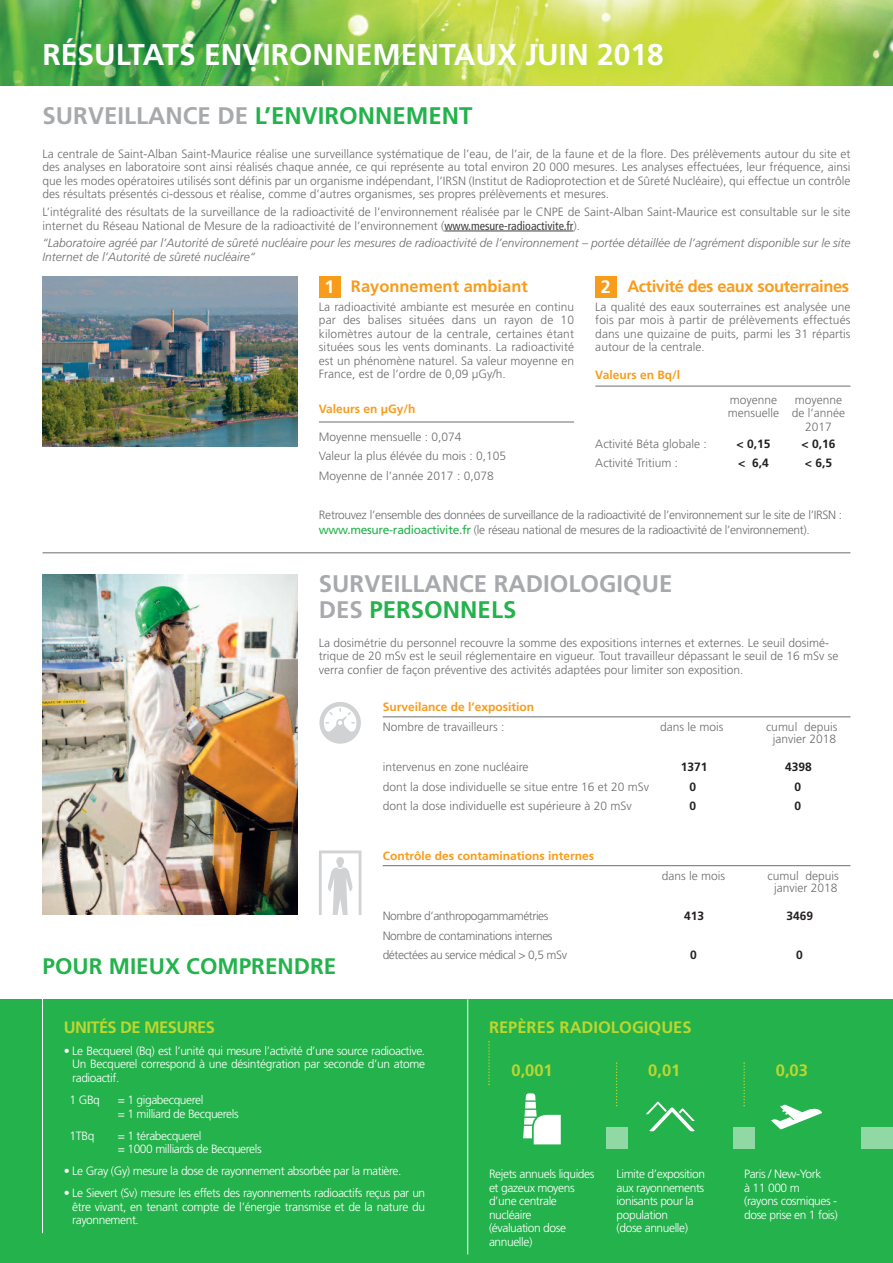
<style>
.page{position:relative;width:893px;height:1263px;background:#fff}
.page>*{position:absolute;margin:0;border:0;box-sizing:border-box;transform-origin:0 0}
.t1{font:700 30px "Frutiger";color:#fff}
.t2{font:700 24px/25.5px "Frutiger";color:#a8a9ad}
.t3{font:700 24px "Frutiger";color:#23b24b}
.t4{font:700 22.5px "Frutiger";color:#23b24b}
.t5{font:700 18px "Frutiger";color:#fff}
.t6{font:700 16.5px "Frutiger";color:#bed630}
.t7{font:700 16.5px "Frutiger";letter-spacing:-.025em;color:#f89c1c}
.t8{font:700 16.5px "Frutiger";color:#f89c1c}
.t9{font:700 16.5px "Frutiger";letter-spacing:-.035em;color:#bed630}
.t10{font:300 12px/13.5px "Frutiger";color:#6c6d70}
.t11{font:300 12px/13.5px "Frutiger";letter-spacing:-.035em;color:#fff}
.t12{font:300 12px/15px "Frutiger";letter-spacing:-.025em;color:#6c6d70}
.t13{font:italic 300 12px/13.5px "Frutiger";color:#6c6d70}
.t14{font:300 12px/19.5px "Frutiger";letter-spacing:-.035em;color:#6c6d70}
.t15{font:700 12px "Frutiger";color:#f89c1c}
.t16{font:700 12px/19.5px "Frutiger";color:#231f20}
.s1{color:#a8a9ad}
.s2{font-weight:400;font-stretch:condensed;color:#3e3e3f}
.s3{font-size:18px;color:#fff}
.s4{font-weight:400;color:#23b24b}
.s5{color:#23b24b}
</style>
<div class="page">
<img style="left:0;top:0;width:893px;height:85px">
<img style="left:26px;top:27px;width:846px;height:59px">
<hr style="left:444px;top:231px;width:129px;height:1px;background:#3e3e3f">
<div style="left:0;top:999px;width:893px;height:264px;background:#23b24b"></div>
<div style="left:319px;top:276px;width:21px;height:22px;background:#f89c1c"></div>
<div style="left:595px;top:276px;width:22px;height:22px;background:#f89c1c"></div>
<hr style="left:319px;top:422px;width:255px;height:1px;background:#6c6d70">
<hr style="left:595px;top:386px;width:255px;height:1px;background:#6c6d70">
<hr style="left:43px;top:552px;width:807px;height:1px;background:#6c6d70">
<hr style="left:383px;top:716px;width:467px;height:1px;background:#6c6d70">
<hr style="left:383px;top:865px;width:467px;height:1px;background:#6c6d70">
<hr style="left:42px;top:978px;width:1px;height:255px;background:#fff">
<hr style="left:467px;top:999px;width:1px;height:255px;background:#fff">
<svg style="left:488px;top:1041px;width:2px;height:44px"></svg>
<svg style="left:616px;top:1062px;width:1px;height:44px"></svg>
<svg style="left:523px;top:1093px;width:38px;height:51px"></svg>
<svg style="left:743px;top:1062px;width:2px;height:44px"></svg>
<div style="left:606px;top:1127px;width:21px;height:21px;background:#90d8a4"></div>
<div style="left:733px;top:1127px;width:22px;height:21px;background:#90d8a4"></div>
<svg style="left:646px;top:1102px;width:49px;height:29px"></svg>
<svg style="left:771px;top:1105px;width:51px;height:24px"></svg>
<div style="left:861px;top:1127px;width:32px;height:21px;background:#90d8a4"></div>
<img style="left:43px;top:276px;width:255px;height:170px">
<img style="left:43px;top:574px;width:255px;height:340px">
<svg style="left:319px;top:702px;width:42px;height:42px"></svg>
<svg style="left:319px;top:850px;width:42px;height:64px"></svg>
<h1 class="t1" style="left:43px;top:43px;width:623px">RÉSULTATS ENVIRONNEMENTAUX JUIN 2018</h1>
<h2 class="t3" style="left:43px;top:106px;width:431px"><span class="s1">SURVEILLANCE DE</span> L’ENVIRONNEMENT</h2>
<p class="t10" style="left:43px;top:148px;width:809px;text-align:justify">La centrale de Saint-Alban Saint-Maurice réalise une surveillance systématique de l’eau, de l’air, de la faune et de la flore. Des prélèvements autour du site et des analyses en laboratoire sont ainsi réalisés chaque année, ce qui représente au total environ 20 000 mesures. Les analyses effectuées, leur fréquence, ainsi que les modes opératoires utilisés sont définis par un organisme indépendant, l’IRSN (Institut de Radioprotection et de Sûreté Nucléaire), qui effectue un contrôle des résultats présentés ci-dessous et réalise, comme d’autres organismes, ses propres prélèvements et mesures.</p>
<p class="t10" style="left:43px;top:206px;width:809px">L’intégralité des résultats de la surveillance de la radioactivité de l’environnement réalisée par le CNPE de Saint-Alban Saint-Maurice est consultable sur le site internet du Réseau National de Mesure de la radioactivité de l’environnement (<span class="s2">www.mesure-radioactivite.fr</span>).</p>
<p class="t13" style="left:43px;top:237px;width:809px">“Laboratoire agréé par l’Autorité de sûreté nucléaire pour les mesures de radioactivité de l’environnement – portée détaillée de l’agrément disponible sur le site<br>Internet de l’Autorité de sûreté nucléaire“</p>
<h3 class="t8" style="left:325px;top:279px;width:205px"><span class="s3">1</span> Rayonnement ambiant</h3>
<h3 class="t5" style="left:601px;top:279px;width:12px">2</h3>
<p class="t10" style="left:319px;top:301px;width:257px;text-align:justify">La radioactivité ambiante est mesurée en continu par des balises situées dans un rayon de 10 kilomètres autour de la centrale, certaines étant situées sous les vents dominants. La radioactivité est un phénomène naturel. Sa valeur moyenne en France, est de l’ordre de 0,09 µGy/h.</p>
<p class="t15" style="left:319px;top:404px;width:98px">Valeurs en µGy/h</p>
<p class="t10" style="left:319px;top:428px;width:189px;line-height:19.5px">Moyenne mensuelle : 0,074<br>Valeur la plus élévée du mois : 0,105<br>Moyenne de l’année 2017 : 0,078</p>
<h3 class="t7" style="left:627px;top:279px;width:223px">Activité des eaux souterraines</h3>
<p class="t10" style="left:595px;top:301px;width:257px;text-align:justify">La qualité des eaux souterraines est analysée une fois par mois à partir de prélèvements effectués dans une quizaine de puits, parmi les 31 répartis autour de la centrale.</p>
<p class="t15" style="left:595px;top:370px;width:86px">Valeurs en Bq/l</p>
<p class="t10" style="left:728px;top:394px;width:53px">moyenne mensuelle</p>
<p class="t16" style="left:737px;top:435px;width:35px">&lt; 0,15 &lt; 6,4</p>
<p class="t10" style="left:792px;top:394px;width:55px;text-align:center">moyenne de l’année<br>2017</p>
<p class="t16" style="left:802px;top:435px;width:35px">&lt; 0,16 &lt; 6,5</p>
<p class="t10" style="left:595px;top:435px;width:113px;line-height:19.5px">Activité Béta globale :<br>Activité Tritium :</p>
<p class="t12" style="left:319px;top:508px;width:525px">Retrouvez l’ensemble des données de surveillance de la radioactivité de l’environnement sur le site de l’IRSN : <span class="s4">www.mesure-radioactivite.fr</span> (le réseau national de mesures de la radioactivité de l’environnement).</p>
<h2 class="t2" style="left:319px;top:573px;width:355px">SURVEILLANCE RADIOLOGIQUE<br>DES <span class="s5">PERSONNELS</span></h2>
<p class="t10" style="left:319px;top:637px;width:521px">La dosimétrie du personnel recouvre la somme des expositions internes et externes. Le seuil dosimé&shy;trique de 20 mSv est le seuil réglementaire en vigueur. Tout travailleur dépassant le seuil de 16 mSv se verra confier de façon préventive des activités adaptées pour limiter son exposition.</p>
<p class="t15" style="left:383px;top:702px;width:153px">Surveilance de l’exposition</p>
<p class="t10" style="left:383px;top:721px;width:123px">Nombre de travailleurs :</p>
<p class="t10" style="left:660px;top:721px;width:65px">dans le mois</p>
<p class="t10" style="left:766px;top:722px;width:73px;line-height:12px;text-align:center">cumul depuis janvier 2018</p>
<p class="t10" style="left:383px;top:761px;width:147px">intervenus en zone nucléaire</p>
<p class="t16" style="left:681px;top:758px;width:28px">1371</p>
<p class="t16" style="left:785px;top:758px;width:28px">4398</p>
<p class="t10" style="left:383px;top:781px;width:268px">dont la dose individuelle se situe entre 16 et 20 mSv</p>
<p class="t16" style="left:689px;top:778px;width:8px">0</p>
<p class="t16" style="left:794px;top:778px;width:8px">0</p>
<p class="t10" style="left:383px;top:800px;width:251px">dont la dose individuelle est supérieure à 20 mSv</p>
<p class="t16" style="left:689px;top:797px;width:8px">0</p>
<p class="t16" style="left:794px;top:797px;width:8px">0</p>
<p class="t15" style="left:383px;top:850px;width:213px">Contrôle des contaminations internes</p>
<p class="t10" style="left:662px;top:870px;width:65px">dans le mois</p>
<p class="t10" style="left:767px;top:871px;width:73px;line-height:12px;text-align:center">cumul depuis janvier 2018</p>
<p class="t14" style="left:383px;top:907px;width:167px">Nombre d’anthropogammamétries</p>
<p class="t16" style="left:684px;top:907px;width:22px">413</p>
<p class="t16" style="left:787px;top:907px;width:28px">3469</p>
<p class="t14" style="left:383px;top:926px;width:186px">Nombre de contaminations internes détectées au service médical &gt; 0,5 mSv</p>
<p class="t16" style="left:690px;top:946px;width:8px">0</p>
<p class="t16" style="left:796px;top:946px;width:8px">0</p>
<h3 class="t4" style="left:43px;top:957px;width:295px">POUR MIEUX COMPRENDRE</h3>
<h3 class="t9" style="left:64px;top:1020px;width:153px">UNITÉS DE MESURES</h3>
<p class="t11" style="left:72px;top:1045px;width:355px;text-align:justify;text-indent:-8px">• Le Becquerel (Bq) est l’unité qui mesure l’activité d’une source radioactive.<br>Un Becquerel correspond à une désintégration par seconde d’un atome radioactif.</p>
<p class="t11" style="left:70px;top:1094px;width:32px">1 GBq</p>
<p class="t11" style="left:118px;top:1094px;width:122px">= 1 gigabecquerel<br>= 1 milliard de Becquerels</p>
<p class="t11" style="left:70px;top:1129px;width:26px">1TBq</p>
<p class="t11" style="left:118px;top:1129px;width:145px">= 1 térabecquerel<br>= 1000 milliards de Becquerels</p>
<p class="t11" style="left:64px;top:1165px;width:339px">• Le Gray (Gy) mesure la dose de rayonnement absorbée par la matière.</p>
<p class="t11" style="left:72px;top:1187px;width:355px;text-align:justify;text-indent:-8px">• Le Sievert (Sv) mesure les effets des rayonnements radioactifs reçus par un être vivant, en tenant compte de l’énergie transmise et de la nature du rayonnement.</p>
<h3 class="t6" style="left:489px;top:1020px;width:204px">REPÈRES RADIOLOGIQUES</h3>
<h3 class="t6" style="left:511px;top:1063px;width:43px">0,001</h3>
<h3 class="t6" style="left:648px;top:1063px;width:34px">0,01</h3>
<h3 class="t6" style="left:776px;top:1063px;width:34px">0,03</h3>
<p class="t11" style="left:489px;top:1168px;width:107px">Rejets annuels liquides et gazeux moyens d’une centrale nucléaire<br>(évaluation dose annuelle)</p>
<p class="t11" style="left:617px;top:1168px;width:90px">Limite d’exposition aux rayonnements ionisants pour la population<br>(dose annuelle)</p>
<p class="t11" style="left:744px;top:1168px;width:95px">Paris / New-York<br>à 11 000 m<br>(rayons cosmiques - dose prise en 1 fois)</p>
</div>
